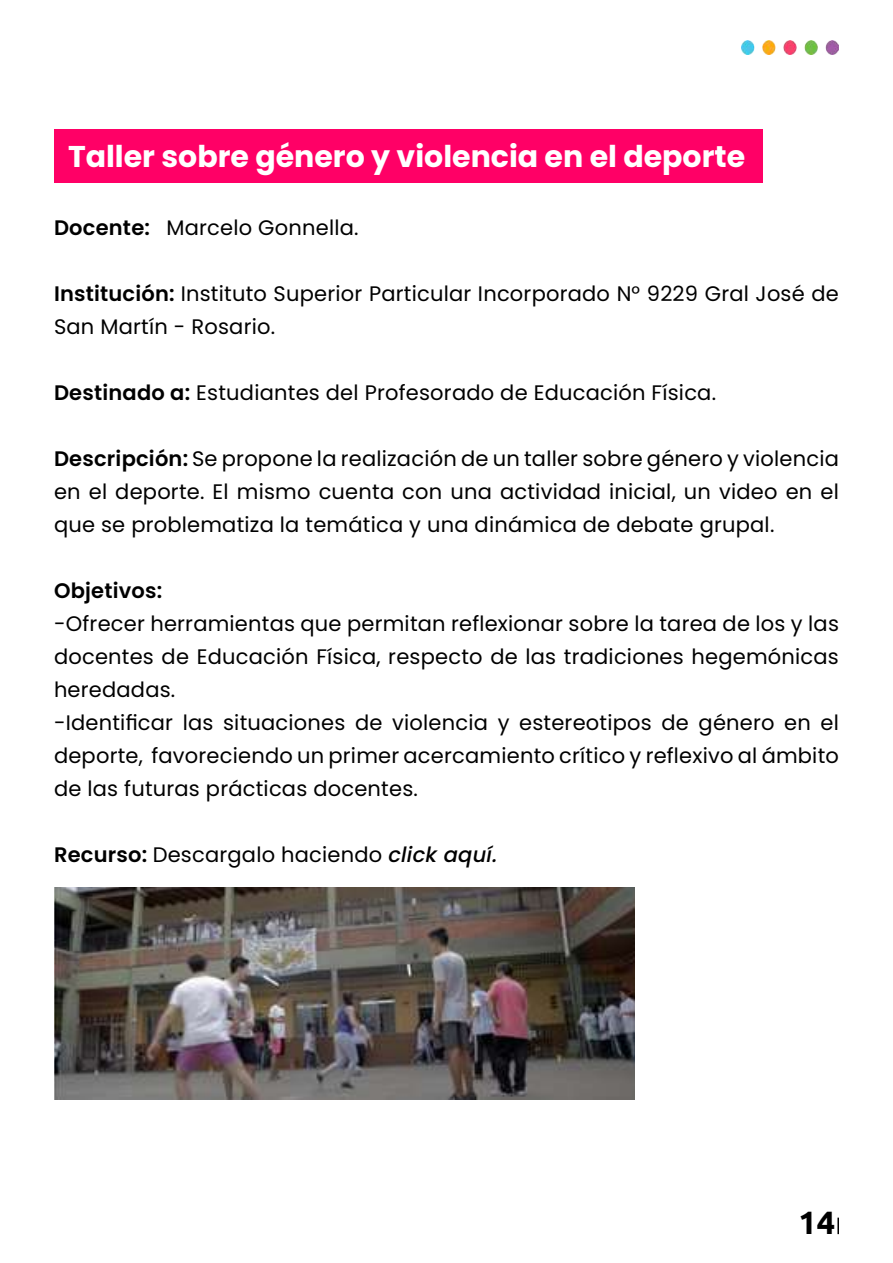
<style>
.page{position:relative;width:893px;height:1263px;background:#fff}
.page>*{position:absolute;margin:0;border:0;box-sizing:border-box;transform-origin:0 0}
.t1{font:700 32.4px "Ubuntu";color:#000}
.t2{font:700 30px "Poppins";color:#fff}
.t3{font:21px/33px "Poppins";letter-spacing:.01em;color:#000}
.t4{font:600 21px "Poppins";letter-spacing:.01em;color:#000}
.s1{font-weight:600}
.s2{font-weight:500;font-style:italic}
</style>
<div class="page">
<svg style="left:837px;top:1217px;width:2px;height:17px"></svg>
<img style="left:742px;top:41px;width:97px;height:13px">
<div style="left:54px;top:129px;width:708px;height:54px;background:#f06"></div>
<img style="left:54px;top:887px;width:580px;height:212px">
<h2 class="t2" style="left:68px;top:139px;width:679px">Taller sobre género y violencia en el deporte</h2>
<p class="t4" style="left:54px;top:215px;width:98px">Docente:</p>
<p class="t3" style="left:166px;top:211px;width:194px">Marcelo Gonnella.</p>
<p class="t3" style="left:54px;top:277px;width:786px"><span class="s1">Institución:</span> Instituto Superior Particular Incorporado N° 9229 Gral José de<br>San Martín - Rosario.</p>
<p class="t3" style="left:54px;top:376px;width:664px"><span class="s1">Destinado a:</span> Estudiantes del Profesorado de Educación Física.</p>
<p class="t3" style="left:54px;top:442px;width:786px;text-align:justify"><span class="s1">Descripción:</span> Se propone la realización de un taller sobre género y violencia en el deporte. El mismo cuenta con una actividad inicial, un video en el que se problematiza la temática y una dinámica de debate grupal.</p>
<p class="t4" style="left:54px;top:578px;width:110px">Objetivos:</p>
<p class="t3" style="left:54px;top:607px;width:786px">-Ofrecer herramientas que permitan reflexionar sobre la tarea de los y las</p>
<p class="t3" style="left:54px;top:640px;width:786px">docentes de Educación Física, respecto de las tradiciones hegemónicas</p>
<p class="t3" style="left:54px;top:673px;width:123px">heredadas.</p>
<p class="t3" style="left:821px;top:706px;width:20px">el</p>
<p class="t3" style="left:699px;top:706px;width:77px">género</p>
<p class="t3" style="left:54px;top:706px;width:786px">-Identificar<br>deporte, favoreciendo un primer acercamiento crítico y reflexivo al ámbito de las futuras prácticas docentes.</p>
<p class="t3" style="left:223px;top:706px;width:124px">situaciones</p>
<p class="t3" style="left:392px;top:706px;width:97px">violencia</p>
<p class="t3" style="left:519px;top:706px;width:134px">estereotipos</p>
<p class="t3" style="left:183px;top:706px;width:32px">las</p>
<p class="t3" style="left:355px;top:706px;width:29px">de</p>
<p class="t3" style="left:661px;top:706px;width:29px">de</p>
<p class="t3" style="left:784px;top:706px;width:28px">en</p>
<p class="t3" style="left:498px;top:706px;width:13px">y</p>
<p class="t3" style="left:54px;top:838px;width:445px"><span class="s1">Recurso:</span> Descargalo haciendo <span class="s2">click aquí.</span></p>
<h1 class="t1" style="left:798px;top:1203px;width:38px">14</h1>
</div>
